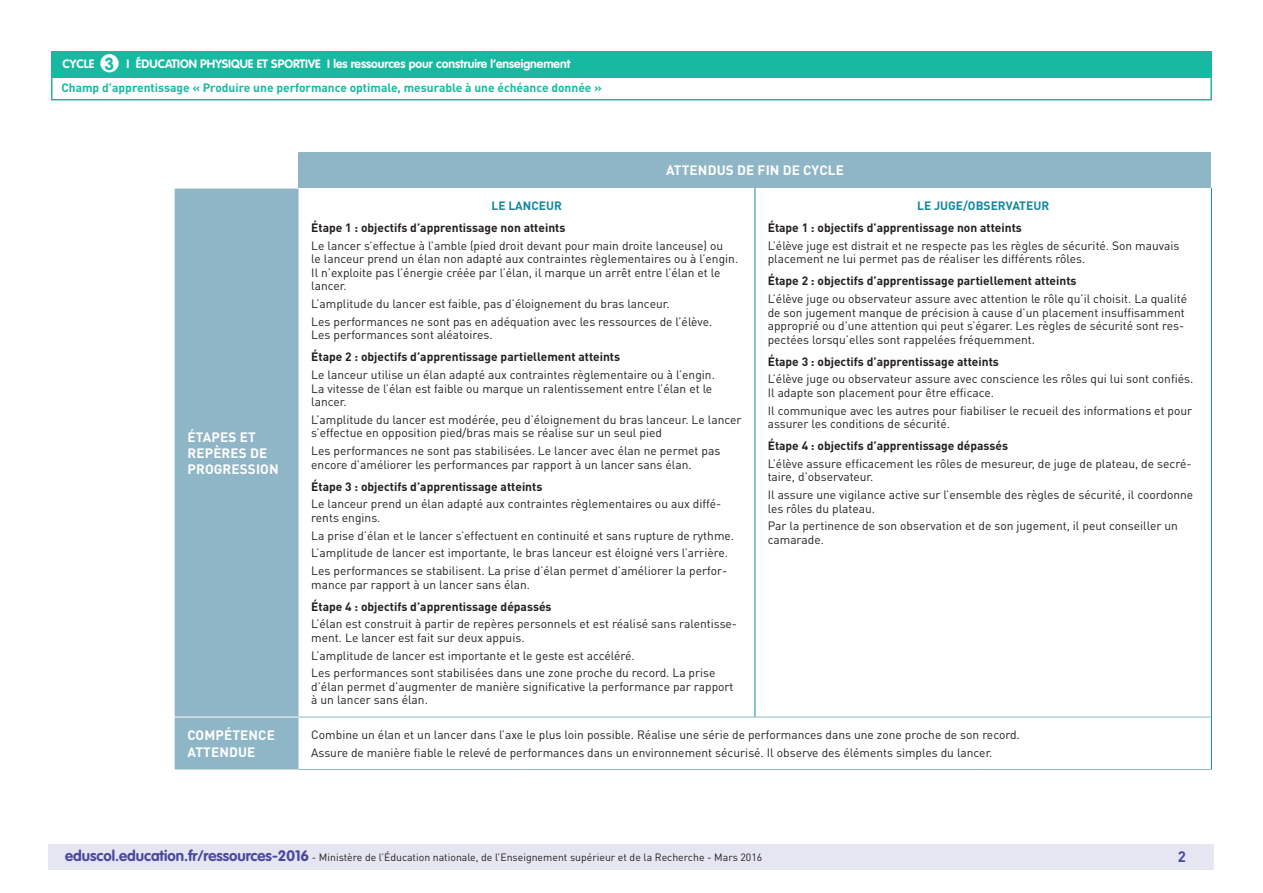
<style>
.page{position:relative;width:1263px;height:893px;background:#fff}
.page>*{position:absolute;margin:0;border:0;box-sizing:border-box;transform-origin:0 0}
.t1{font:700 17.25px "VAG Rounded Std";color:#17baa1}
.t2{font:700 15px "DIN Pro";color:#4a489e}
.Titre_têtière_tablea{font:700 13.5px/16.2px "DIN Pro";letter-spacing:.01em;color:#fff}
.Texte_courant_tablea{font:12px/13.5px "DIN Pro";color:#231f20}
.Texte_courant_tablea-2{font:700 12px "DIN Pro";color:#231f20}
.t3{font:700 12px "DIN Pro";color:#17baa1}
.t4{font:700 12px "VAG Rounded Std";color:#fff}
.Texte_gras_bleu{font:700 12px "DIN Pro";color:#16879f}
.t5{font:10.5px "DIN Pro";color:#231f20}
.s1{font-family:"VAG Rounded Std";font-weight:700;font-size:15px;color:#4a489e}
</style>
<div class="page">
<div style="left:49px;top:844px;width:1165px;height:26px;background:#e6e5f2"></div>
<div style="left:51px;top:51px;width:1161px;height:27px;background:#17baa1"></div>
<div style="left:100px;top:54px;width:19px;height:18px;background:#fff;border-radius:50%"></div>
<div style="left:51px;top:75px;width:1161px;height:25px;border:2px solid #17baa1"></div>
<div style="left:298px;top:152px;width:913px;height:36px;background:#8fb6c6"></div>
<div style="left:175px;top:189px;width:123px;height:580px;background:#8fb6c6"></div>
<hr style="left:755px;top:188px;width:1px;height:529px;background:#16879f">
<hr style="left:1211px;top:188px;width:1px;height:529px;background:#16879f">
<hr style="left:1211px;top:717px;width:1px;height:52px;background:#16879f">
<hr style="left:298px;top:717px;width:229px;height:1px;background:#8fb6c6">
<hr style="left:527px;top:717px;width:228px;height:1px;background:#8fb6c6">
<hr style="left:755px;top:717px;width:228px;height:1px;background:#8fb6c6">
<hr style="left:983px;top:717px;width:228px;height:1px;background:#8fb6c6">
<hr style="left:298px;top:769px;width:229px;height:1px;background:#8fb6c6">
<hr style="left:527px;top:769px;width:228px;height:1px;background:#8fb6c6">
<hr style="left:755px;top:769px;width:228px;height:1px;background:#8fb6c6">
<hr style="left:983px;top:769px;width:229px;height:1px;background:#8fb6c6">
<hr style="left:175px;top:717px;width:123px;height:1px;background:#fff">
<p class="t4" style="left:63px;top:57px;width:33px">CYCLE</p>
<p class="t4" style="left:127px;top:57px;width:445px">I ÉDUCATION PHYSIQUE ET SPORTIVE I les ressources pour construire l’enseignement</p>
<p class="t1" style="left:105px;top:53px;width:11px">3</p>
<p class="t3" style="left:61px;top:79px;width:542px">Champ d’apprentissage « Produire une performance optimale, mesurable à une échéance donnée »</p>
<p class="Titre_têtière_tablea" style="left:666px;top:162px;width:179px">ATTENDUS DE FIN DE CYCLE</p>
<p class="Titre_têtière_tablea" style="left:187px;top:428px;width:93px">ÉTAPES ET<br>REPÈRES DE<br>PROGRESSION</p>
<p class="Texte_gras_bleu" style="left:491px;top:197px;width:72px">LE LANCEUR</p>
<p class="Texte_courant_tablea-2" style="left:311px;top:219px;width:256px">Étape 1 : objectifs d’apprentissage non atteints</p>
<p class="Texte_courant_tablea" style="left:311px;top:238px;width:428px">Le lancer s’effectue à l’amble (pied droit devant pour main droite lanceuse) ou<br>le lanceur prend un élan non adapté aux contraintes règlementaires ou à l’engin.<br>Il n’exploite pas l’énergie créée par l’élan, il marque un arrêt entre l’élan et le lancer.</p>
<p class="Texte_courant_tablea" style="left:311px;top:296px;width:360px">L’amplitude du lancer est faible, pas d’éloignement du bras lanceur.</p>
<p class="Texte_courant_tablea" style="left:311px;top:314px;width:403px">Les performances ne sont pas en adéquation avec les ressources de l’élève.<br>Les performances sont aléatoires.</p>
<p class="Texte_courant_tablea-2" style="left:311px;top:349px;width:310px">Étape 2 : objectifs d’apprentissage partiellement atteints</p>
<p class="Texte_courant_tablea" style="left:311px;top:367px;width:405px">Le lanceur utilise un élan adapté aux contraintes règlementaire ou à l’engin.<br>La vitesse de l’élan est faible ou marque un ralentissement entre l’élan et le lancer.</p>
<p class="Texte_courant_tablea" style="left:311px;top:412px;width:432px">L’amplitude du lancer est modérée, peu d’éloignement du bras lanceur. Le lancer s’effectue en opposition pied/bras mais se réalise sur un seul pied</p>
<p class="Texte_courant_tablea" style="left:311px;top:443px;width:411px">Les performances ne sont pas stabilisées. Le lancer avec élan ne permet pas encore d’améliorer les performances par rapport à un lancer sans élan.</p>
<p class="Texte_courant_tablea-2" style="left:311px;top:478px;width:233px">Étape 3 : objectifs d’apprentissage atteints</p>
<p class="Texte_courant_tablea" style="left:311px;top:497px;width:411px">Le lanceur prend un élan adapté aux contraintes règlementaires ou aux diffé&shy;rents engins.</p>
<p class="Texte_courant_tablea" style="left:311px;top:528px;width:424px">La prise d’élan et le lancer s’effectuent en continuité et sans rupture de rythme.</p>
<p class="Texte_courant_tablea" style="left:311px;top:546px;width:418px">L’amplitude de lancer est importante, le bras lanceur est éloigné vers l’arrière.</p>
<p class="Texte_courant_tablea" style="left:311px;top:563px;width:417px">Les performances se stabilisent. La prise d’élan permet d’améliorer la perfor&shy;mance par rapport à un lancer sans élan.</p>
<p class="Texte_courant_tablea-2" style="left:311px;top:598px;width:242px">Étape 4 : objectifs d’apprentissage dépassés</p>
<p class="Texte_courant_tablea" style="left:311px;top:617px;width:427px">L’élan est construit à partir de repères personnels et est réalisé sans ralentisse&shy;ment. Le lancer est fait sur deux appuis.</p>
<p class="Texte_courant_tablea" style="left:311px;top:648px;width:325px">L’amplitude de lancer est importante et le geste est accéléré.</p>
<p class="Texte_courant_tablea" style="left:311px;top:666px;width:424px">Les performances sont stabilisées dans une zone proche du record. La prise d’élan permet d’augmenter de manière significative la performance par rapport à un lancer sans élan.</p>
<p class="Texte_gras_bleu" style="left:917px;top:197px;width:134px">LE JUGE/OBSERVATEUR</p>
<p class="Texte_courant_tablea-2" style="left:768px;top:219px;width:256px">Étape 1 : objectifs d’apprentissage non atteints</p>
<p class="Texte_courant_tablea" style="left:768px;top:238px;width:413px">L’élève juge est distrait et ne respecte pas les règles de sécurité. Son mauvais placement ne lui permet pas de réaliser les différents rôles.</p>
<p class="Texte_courant_tablea-2" style="left:768px;top:273px;width:310px">Étape 2 : objectifs d’apprentissage partiellement atteints</p>
<p class="Texte_courant_tablea" style="left:768px;top:291px;width:421px">L’élève juge ou observateur assure avec attention le rôle qu’il choisit. La qualité de son jugement manque de précision à cause d’un placement insuffisamment approprié ou d’une attention qui peut s’égarer. Les règles de sécurité sont res&shy;pectées lorsqu’elles sont rappelées fréquemment.</p>
<p class="Texte_courant_tablea-2" style="left:768px;top:353px;width:233px">Étape 3 : objectifs d’apprentissage atteints</p>
<p class="Texte_courant_tablea" style="left:768px;top:372px;width:427px">L’élève juge ou observateur assure avec conscience les rôles qui lui sont confiés.<br>Il adapte son placement pour être efficace.</p>
<p class="Texte_courant_tablea" style="left:768px;top:403px;width:426px">Il communique avec les autres pour fiabiliser le recueil des informations et pour assurer les conditions de sécurité.</p>
<p class="Texte_courant_tablea-2" style="left:768px;top:438px;width:242px">Étape 4 : objectifs d’apprentissage dépassés</p>
<p class="Texte_courant_tablea" style="left:768px;top:456px;width:425px">L’élève assure efficacement les rôles de mesureur, de juge de plateau, de secré&shy;taire, d’observateur.</p>
<p class="Texte_courant_tablea" style="left:768px;top:487px;width:427px">Il assure une vigilance active sur l’ensemble des règles de sécurité, il coordonne les rôles du plateau.</p>
<p class="Texte_courant_tablea" style="left:768px;top:519px;width:412px">Par la pertinence de son observation et de son jugement, il peut conseiller un camarade.</p>
<p class="Titre_têtière_tablea" style="left:187px;top:727px;width:89px">COMPÉTENCE<br>ATTENDUE</p>
<p class="Texte_courant_tablea" style="left:311px;top:727px;width:710px">Combine un élan et un lancer dans l’axe le plus loin possible. Réalise une série de performances dans une zone proche de son record.</p>
<p class="Texte_courant_tablea" style="left:311px;top:745px;width:683px">Assure de manière fiable le relevé de performances dans un environnement sécurisé. Il observe des éléments simples du lancer.</p>
<p class="t5" style="left:65px;top:850px;width:699px"><span class="s1">eduscol.education.fr/ressources-2016</span> - Ministère de l’Éducation nationale, de l’Enseignement supérieur et de la Recherche - Mars 2016</p>
<p class="t2" style="left:1178px;top:846px;width:10px">2</p>
</div>
